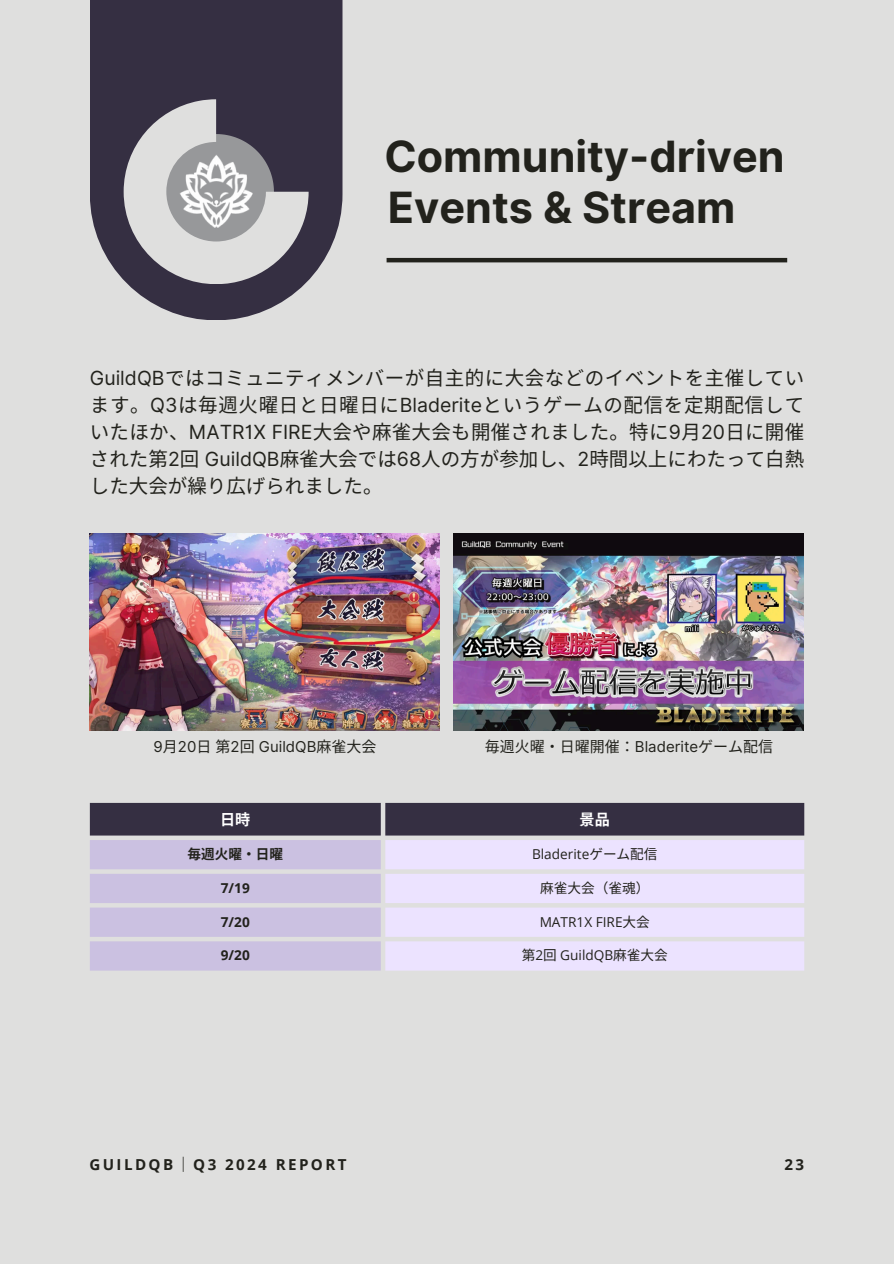
<style>
.page{position:relative;width:894px;height:1264px;background:#fff}
.page>*{position:absolute;margin:0;border:0;box-sizing:border-box;transform-origin:0 0}
.t1{font:700 43.05px "Inter";color:#22221c}
.t2{font:19.5px/27px "Noto Sans CJ Ksc";color:#22221c;text-align:justify}
.t3{font:700 15.15px "Open Sans";letter-spacing:.16em;color:#22221c}
.t4{font:700 15.15px "Noto Sans CJ Ksc";color:#fff}
.t5{font:15px "Noto Sans CJ Ksc";color:#22221c}
.t6{font:15px "Inter";color:#22221c}
.t7{font:13.65px "Open Sans";color:#22221c}
.t8{font:700 13.65px "Open Sans";color:#22221c}
.t9{font:13.65px "Noto Sans CJ Ksc";color:#22221c}
.t10{font:700 13.65px "Noto Sans CJ Ksc";color:#22221c}
.s1{font-family:"Inter"}
.s2{font-family:"Noto Sans CJ Ksc"}
</style>
<div class="page">
<div style="left:0;top:0;width:893px;height:1263px;background:#dfdfde"></div>
<div style="left:90px;top:0;width:252px;height:320px;background:#352f42"></div>
<svg style="left:124px;top:99px;width:184px;height:185px"></svg>
<img style="left:173px;top:149px;width:87px;height:86px">
<img style="left:90px;top:533px;width:350px;height:197px">
<img style="left:454px;top:533px;width:349px;height:197px">
<svg style="left:90px;top:803px;width:714px;height:167px;background:#9790a7"></svg>
<svg style="left:385px;top:840px;width:419px;height:130px;background:#eae2fb"></svg>
<hr style="left:386px;top:258px;width:401px;height:4px;background:#22221c">
<p class="t1" style="left:384px;top:131px;width:401px">Community-driven</p>
<p class="t1" style="left:388px;top:182px;width:349px">Events &amp; Stream</p>
<h1 class="t2" style="left:90px;top:363px;width:715px"><span class="s1">GuildQB</span>ではコミュニティメンバーが自主的に大会などのイベントを主催しています。<span class="s1">Q3</span>は毎週火曜日と日曜日に<span class="s1">Bladerite</span>というゲームの配信を定期配信していたほか、<span class="s1">MATR1X FIRE</span>大会や麻雀大会も開催されました。特に<span class="s1">9</span>月 <span class="s1">20</span>日に開催された第<span class="s1">2</span>回 <span class="s1">GuildQB</span>麻雀大会では<span class="s1">68</span>人の方が参加し、<span class="s1">2</span>時間以上にわたって白熱した大会が繰り広げられました。</h1>
<p class="t6" style="left:153px;top:737px;width:223px">9<span class="s2">月</span> 20<span class="s2">日 第</span>2<span class="s2">回</span> GuildQB<span class="s2">麻雀大会</span></p>
<h2 class="t5" style="left:484px;top:734px;width:289px">毎週火曜・日曜開催： <span class="s1">Bladerite</span>ゲーム配信</h2>
<p class="t4" style="left:220px;top:807px;width:32px">日時</p>
<p class="t4" style="left:579px;top:807px;width:32px">景品</p>
<p class="t10" style="left:187px;top:843px;width:95px">毎週火曜・日曜</p>
<p class="t7" style="left:532px;top:844px;width:126px">Bladerite<span class="s2">ゲーム配信</span></p>
<p class="t8" style="left:221px;top:878px;width:30px">7/19</p>
<p class="t9" style="left:540px;top:877px;width:110px">麻雀大会（雀魂）</p>
<p class="t8" style="left:221px;top:912px;width:30px">7/20</p>
<p class="t7" style="left:539px;top:912px;width:111px">MATR1X FIRE<span class="s2">大会</span></p>
<p class="t8" style="left:221px;top:945px;width:30px">9/20</p>
<p class="t7" style="left:521px;top:945px;width:147px"><span class="s2">第</span>2<span class="s2">回</span> GuildQB<span class="s2">麻雀大会</span></p>
<p class="t3" style="left:89px;top:1153px;width:259px">GUILDQB<span class="s2">｜</span>Q3 2024 REPORT</p>
<h1 class="t3" style="left:784px;top:1153px;width:21px">23</h1>
</div>
